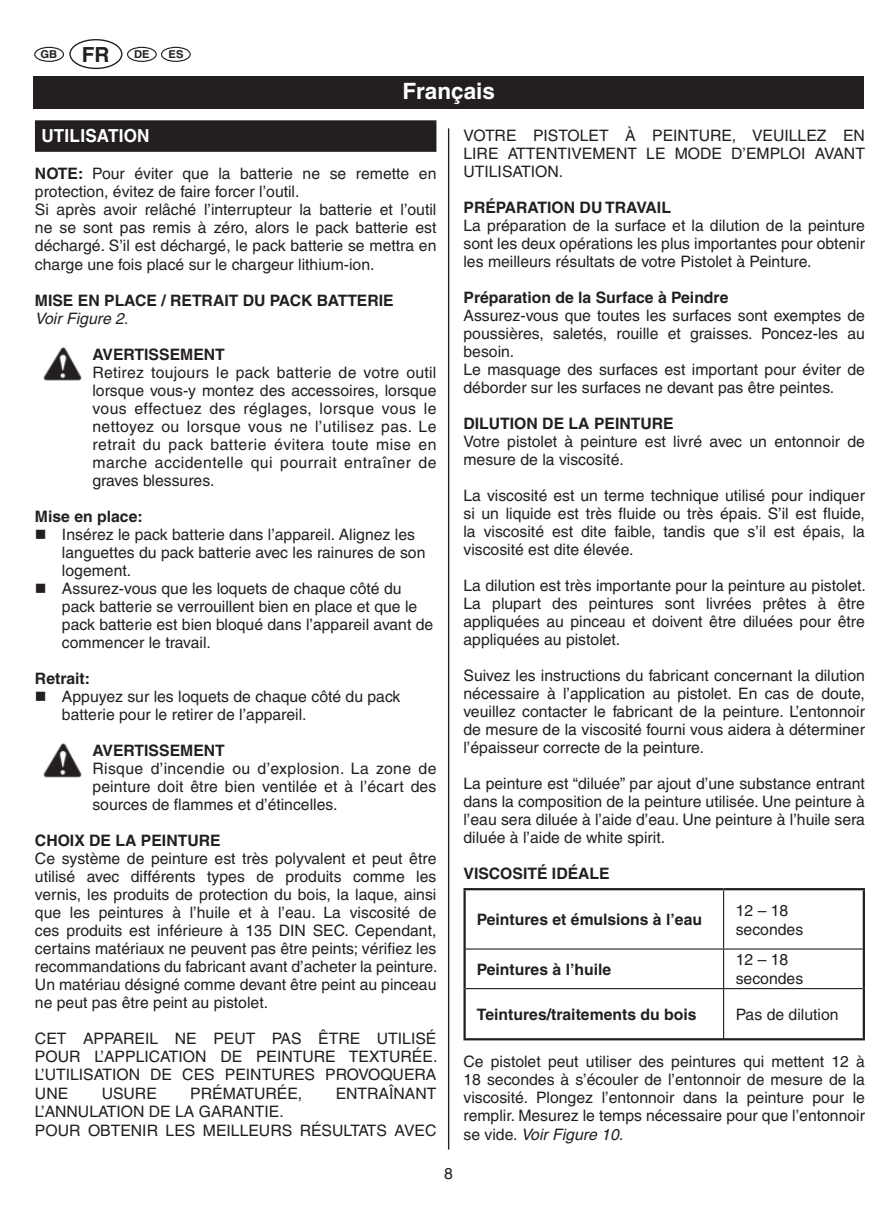
<style>
.page{position:relative;width:895px;height:1212px;background:#fff}
.page>*{position:absolute;margin:0;border:0;box-sizing:border-box;transform-origin:0 0}
.t1{font:700 22.5px "Helvetica";color:#fff}
.t2{font:700 18px "Helvetica";letter-spacing:.015em;color:#fff;scale:.95 1}
.t3{font:15.75px/18px "Helvetica";color:#231f20;text-align:justify}
.t4{font:700 15.75px "Helvetica";color:#231f20}
.t5{font:italic 15.75px "Helvetica";color:#231f20}
.t6{font:700 10.8px "Helvetica";color:#231f20}
.s1{font-size:20.93px}
.s2{font-weight:700}
.s3{font-style:italic}
</style>
<div class="page">
<hr style="left:447px;top:128px;width:2px;height:1021px;background:#231f20">
<div style="left:34px;top:76px;width:829px;height:33px;background:#231f20"></div>
<div style="left:69px;top:39px;width:53px;height:30px;border:1px solid #231f20;border-radius:50%"></div>
<div style="left:34px;top:47px;width:30px;height:15px;border:1px solid #231f20;border-radius:50%"></div>
<div style="left:127px;top:47px;width:30px;height:15px;border:1px solid #231f20;border-radius:50%"></div>
<div style="left:161px;top:47px;width:30px;height:15px;border:1px solid #231f20;border-radius:50%"></div>
<div style="left:35px;top:120px;width:401px;height:32px;background:#231f20"></div>
<img style="left:43px;top:347px;width:39px;height:34px">
<img style="left:43px;top:743px;width:39px;height:34px">
<hr style="left:722px;top:890px;width:1px;height:58px;background:#231f20">
<hr style="left:465px;top:948px;width:397px;height:1px;background:#231f20">
<hr style="left:722px;top:949px;width:1px;height:38px;background:#231f20">
<hr style="left:465px;top:987px;width:397px;height:2px;background:#231f20">
<hr style="left:722px;top:989px;width:1px;height:49px;background:#231f20">
<hr style="left:463px;top:887px;width:260px;height:3px;background:#231f20">
<hr style="left:463px;top:890px;width:2px;height:58px;background:#231f20">
<hr style="left:723px;top:887px;width:141px;height:3px;background:#231f20">
<hr style="left:862px;top:890px;width:2px;height:58px;background:#231f20">
<hr style="left:463px;top:948px;width:2px;height:40px;background:#231f20">
<hr style="left:862px;top:948px;width:2px;height:40px;background:#231f20">
<hr style="left:463px;top:988px;width:2px;height:50px;background:#231f20">
<hr style="left:862px;top:988px;width:2px;height:50px;background:#231f20">
<hr style="left:463px;top:1038px;width:401px;height:2px;background:#231f20">
<p class="t6" style="left:41px;top:51px;width:110px">GB <span class="s1">FR</span> DE</p>
<p class="t6" style="left:168px;top:51px;width:16px">ES</p>
<h1 class="t1" style="left:402px;top:83px;width:94px">Français</h1>
<p class="t2" style="left:41px;top:129px;width:115px">UTILISATION</p>
<p class="t3" style="left:35px;top:166px;width:403px;text-align:left"><span class="s2">NOTE:</span> Pour éviter que la batterie ne se remette en protection, évitez de faire forcer l’outil.<br>Si après avoir relâché l’interrupteur la batterie et l’outil ne se sont pas remis à zéro, alors le pack batterie est déchargé. S’il est déchargé, le pack batterie se mettra en charge une fois placé sur le chargeur lithium-ion.</p>
<p class="t4" style="left:35px;top:294px;width:360px">MISE EN PLACE / RETRAIT DU PACK BATTERIE</p>
<p class="t5" style="left:35px;top:312px;width:95px">Voir Figure 2.</p>
<p class="t4" style="left:92px;top:348px;width:134px">AVERTISSEMENT</p>
<p class="t3" style="left:92px;top:364px;width:345px">Retirez toujours le pack batterie de votre outil lorsque vous-y montez des accessoires, lorsque vous effectuez des réglages, lorsque vous le nettoyez ou lorsque vous ne l’utilisez pas. Le retrait du pack batterie évitera toute mise en marche accidentelle qui pourrait entraîner de graves blessures.</p>
<p class="t4" style="left:35px;top:510px;width:109px">Mise en place:</p>
<p class="t3" style="left:62px;top:526px;width:372px;text-align:left">Insérez le pack batterie dans l’appareil. Alignez les languettes du pack batterie avec les rainures de son logement.<br>Assurez-vous que les loquets de chaque côté du pack batterie se verrouillent bien en place et que le pack batterie est bien bloqué dans l’appareil avant de commencer le travail.</p>
<p class="t4" style="left:35px;top:672px;width:57px">Retrait:</p>
<p class="t3" style="left:62px;top:688px;width:340px">Appuyez sur les loquets de chaque côté du pack batterie pour le retirer de l’appareil.</p>
<p class="t4" style="left:92px;top:744px;width:134px">AVERTISSEMENT</p>
<p class="t3" style="left:92px;top:760px;width:345px">Risque d’incendie ou d’explosion. La zone de peinture doit être bien ventilée et à l’écart des sources de flammes et d’étincelles.</p>
<p class="t4" style="left:35px;top:834px;width:187px">CHOIX DE LA PEINTURE</p>
<p class="t3" style="left:35px;top:850px;width:404px">Ce système de peinture est très polyvalent et peut être utilisé avec différents types de produits comme les vernis, les produits de protection du bois, la laque, ainsi que les peintures à l’huile et à l’eau. La viscosité de ces produits est inférieure à 135 DIN SEC. Cependant, certains matériaux ne peuvent pas être peints; vérifiez les recommandations du fabricant avant d’acheter la peinture.<br>Un matériau désigné comme devant être peint au pinceau ne peut pas être peint au pistolet.</p>
<p class="t3" style="left:35px;top:1030px;width:404px">CET APPAREIL NE PEUT PAS ÊTRE UTILISÉ POUR L’APPLICATION DE PEINTURE TEXTURÉE.<br>L’UTILISATION DE CES PEINTURES PROVOQUERA UNE</p>
<p class="t3" style="left:102px;top:1085px;width:57px">USURE</p>
<p class="t3" style="left:190px;top:1085px;width:113px">PRÉMATURÉE,</p>
<p class="t3" style="left:335px;top:1085px;width:102px">ENTRAÎNANT</p>
<p class="t3" style="left:35px;top:1103px;width:403px">L’ANNULATION DE LA GARANTIE.<br>POUR OBTENIR LES MEILLEURS RÉSULTATS AVEC</p>
<p class="t3" style="left:444px;top:1165px;width:10px">8</p>
<p class="t3" style="left:463px;top:127px;width:403px">VOTRE PISTOLET À PEINTURE, VEUILLEZ EN LIRE ATTENTIVEMENT LE MODE D’EMPLOI AVANT UTILISATION.</p>
<p class="t4" style="left:463px;top:201px;width:209px">PRÉPARATION DU TRAVAIL</p>
<p class="t3" style="left:463px;top:217px;width:403px">La préparation de la surface et la dilution de la peinture sont les deux opérations les plus importantes pour obtenir les meilleurs résultats de votre Pistolet à Peinture.</p>
<p class="t4" style="left:463px;top:291px;width:266px">Préparation de la Surface à Peindre</p>
<p class="t3" style="left:463px;top:307px;width:403px;text-align:left">Assurez-vous que toutes les surfaces sont exemptes de poussières, saletés, rouille et graisses. Poncez-les au besoin.<br>Le masquage des surfaces est important pour éviter de déborder sur les surfaces ne devant pas être peintes.</p>
<p class="t4" style="left:463px;top:417px;width:212px">DILUTION DE LA PEINTURE</p>
<p class="t3" style="left:463px;top:434px;width:403px">Votre pistolet à peinture est livré avec un entonnoir de mesure de la viscosité.</p>
<p class="t3" style="left:463px;top:488px;width:403px">La viscosité est un terme technique utilisé pour indiquer si un liquide est très fluide ou très épais. S’il est fluide, la viscosité est dite faible, tandis que s’il est épais, la viscosité est dite élevée.</p>
<p class="t3" style="left:463px;top:578px;width:403px">La dilution est très importante pour la peinture au pistolet.<br>La plupart des peintures sont livrées prêtes à être appliquées au pinceau et doivent être diluées pour être appliquées au pistolet.</p>
<p class="t3" style="left:463px;top:668px;width:403px">Suivez les instructions du fabricant concernant la dilution nécessaire à l’application au pistolet. En cas de doute, veuillez contacter le fabricant de la peinture. L’entonnoir de mesure de la viscosité fourni vous aidera à déterminer l’épaisseur correcte de la peinture.</p>
<p class="t3" style="left:463px;top:776px;width:403px">La peinture est “diluée” par ajout d’une substance entrant dans la composition de la peinture utilisée. Une peinture à l’eau sera diluée à l’aide d’eau. Une peinture à l’huile sera diluée à l’aide de white spirit.</p>
<p class="t4" style="left:463px;top:867px;width:148px">VISCOSITÉ IDÉALE</p>
<p class="t4" style="left:476px;top:914px;width:227px">Peintures et émulsions à l’eau</p>
<p class="t3" style="left:735px;top:902px;width:69px;line-height:18.9px">12 – 18 secondes</p>
<p class="t4" style="left:476px;top:963px;width:136px">Peintures à l’huile</p>
<p class="t3" style="left:735px;top:951px;width:69px;line-height:18.9px">12 – 18 secondes</p>
<p class="t4" style="left:476px;top:1008px;width:221px">Teintures/traitements du bois</p>
<p class="t3" style="left:735px;top:1006px;width:104px">Pas de dilution</p>
<p class="t3" style="left:463px;top:1054px;width:403px">Ce pistolet peut utiliser des peintures qui mettent 12 à 18 secondes à s’écouler de l’entonnoir de mesure de la viscosité. Plongez l’entonnoir dans la peinture pour le remplir. Mesurez le temps nécessaire pour que l’entonnoir se vide. <span class="s3">Voir Figure 10.</span></p>
</div>
